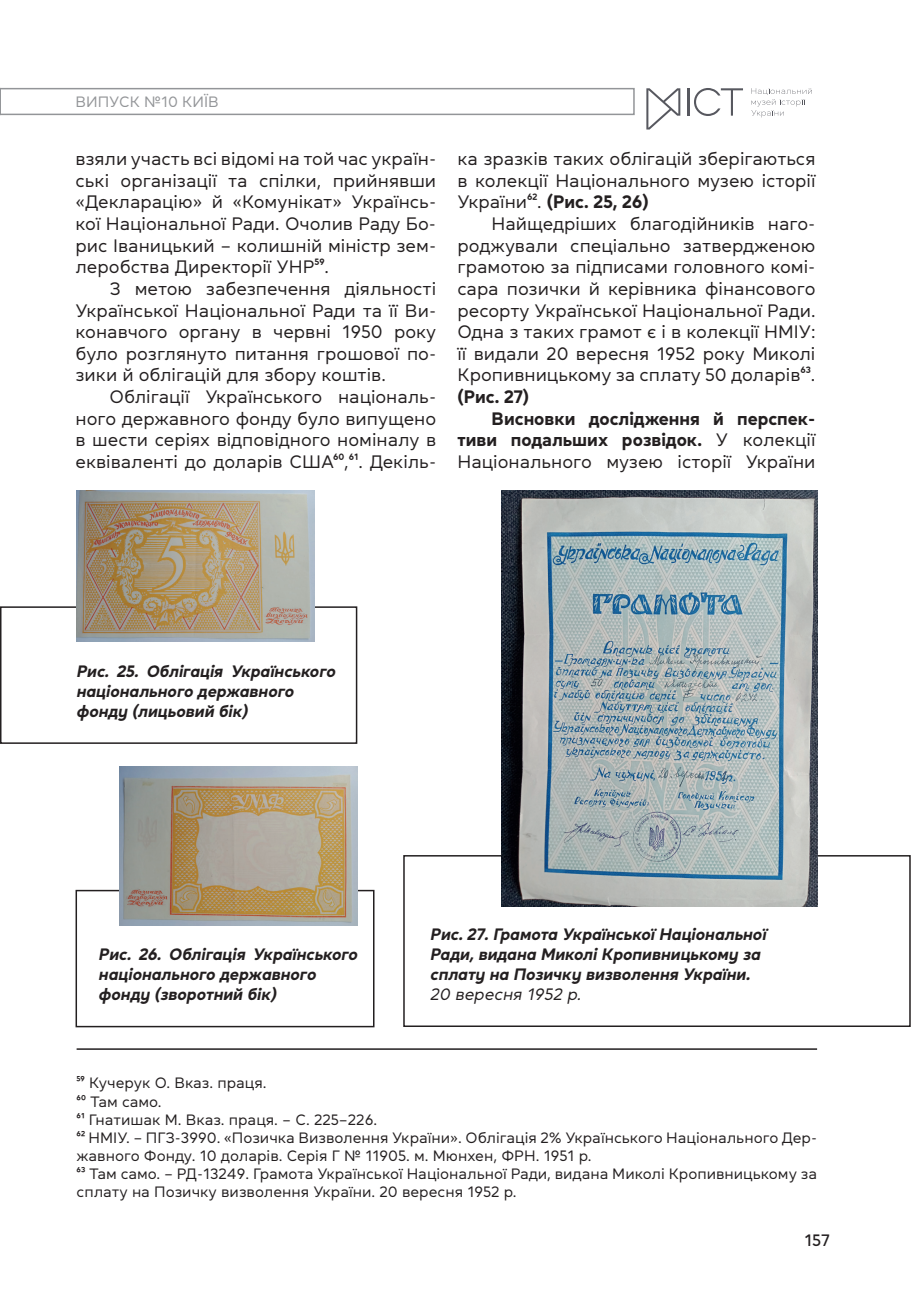
<style>
.page{position:relative;width:915px;height:1306px;background:#fff}
.page>*{position:absolute;margin:0;border:0;box-sizing:border-box;transform-origin:0 0}
.t1{font:18px/21.6px "Daikon";color:#231f20;text-align:justify}
.t2{font:700 18px "Daikon";color:#231f20}
.t3{font:italic 700 16.5px/19.8px "Daikon";color:#231f20}
.t4{font:italic 16.5px "Daikon";color:#231f20}
.t5{font:500 16.5px "Daikon";color:#231f20}
.t6{font:15px/18px "Daikon";color:#231f20}
.t7{font:15px "Daikon";color:#939598}
.s1{font-weight:700}
.s2{font-weight:400}
</style>
<div class="page">
<svg style="left:646px;top:88px;width:34px;height:41px"></svg>
<hr style="left:686px;top:88px;width:2px;height:28px;background:#57585f">
<svg style="left:694px;top:88px;width:48px;height:28px"></svg>
<svg style="left:751px;top:88px;width:60px;height:29px"></svg>
<div style="left:0;top:88px;width:634px;height:27px;border:2px solid #939598"></div>
<hr style="left:77px;top:1048px;width:739px;height:1px;background:#231f20">
<div style="left:403px;top:855px;width:507px;height:171px;border:2px solid #231f20"></div>
<img style="left:501px;top:490px;width:315px;height:416px">
<div style="left:0;top:606px;width:357px;height:138px;border:2px solid #231f20"></div>
<img style="left:77px;top:490px;width:237px;height:151px">
<div style="left:75px;top:889px;width:299px;height:138px;border:2px solid #231f20"></div>
<img style="left:120px;top:766px;width:237px;height:159px">
<p class="t7" style="left:75px;top:91px;width:145px">ВИПУСК №10 КИЇВ</p>
<p class="t1" style="left:75px;top:147px;width:362px">взяли участь всі відомі на той час україн&shy;ські організації та спілки, прийнявши «Декларацію» й «Комунікат» Українсь&shy;кої Національної Ради. Очолив Раду Бо&shy;рис Іваницький – колишній міністр зем&shy;леробства Директорії УНР59.</p>
<p class="t1" style="left:75px;top:277px;width:362px;text-indent:34px">З метою забезпечення діяльності Української Національної Ради та її Ви&shy;конавчого органу в червні 1950 року було розглянуто питання грошової по&shy;зики й облігацій для збору коштів.</p>
<p class="t1" style="left:75px;top:385px;width:362px;text-indent:34px">Облігації Українського національ&shy;ного державного фонду було випущено в шести серіях відповідного номіналу в еквіваленті до доларів США60,61. Декіль-</p>
<p class="t1" style="left:457px;top:147px;width:359px">ка зразків таких облігацій зберігаються в колекції Національного музею історії України62. <span class="s1">(Рис. 25, 26)</span></p>
<p class="t1" style="left:457px;top:212px;width:359px;text-indent:34px">Найщедріших благодійників наго&shy;роджували спеціально затвердженою грамотою за підписами головного комі&shy;сара позички й керівника фінансового ресорту Української Національної Ради.<br>Одна з таких грамот є і в колекції НМІУ: її видали 20 вересня 1952 року Миколі Кропивницькому за сплату 50 доларів63.</p>
<p class="t2" style="left:457px;top:384px;width:73px">(Рис. 27)</p>
<p class="t2" style="left:491px;top:406px;width:325px">Висновки дослідження й перспек-</p>
<p class="t2" style="left:457px;top:427px;width:359px">тиви подальших розвідок. <span class="s2">У колекції</span></p>
<p class="t1" style="left:457px;top:450px;width:359px">Національного музею історії України</p>
<p class="t3" style="left:77px;top:660px;width:260px">Рис. 25. Облігація Українського національного державного фонду (лицьовий бік)</p>
<p class="t3" style="left:99px;top:943px;width:260px">Рис. 26. Облігація Українського національного державного фонду (зворотний бік)</p>
<p class="t3" style="left:431px;top:923px;width:337px">Рис. 27. Грамота Української Національної<br>Ради, видана Миколі Кропивницькому за сплату на Позичку визволення України.</p>
<p class="t4" style="left:431px;top:983px;width:152px">20 вересня 1952 р.</p>
<p class="t6" style="left:77px;top:1073px;width:741px">59 Кучерук О. Вказ. праця.<br>60 Там само.<br>61 Гнатишак М. Вказ. праця. – С. 225–226.<br>62 НМІУ. – ПГЗ-3990. «Позичка Визволення України». Облігація 2% Українського Національного Дер&shy;жавного Фонду. 10 доларів. Серія Г № 11905. м. Мюнхен, ФРН. 1951 р.<br>63 Там само. – РД-13249. Грамота Української Національної Ради, видана Миколі Кропивницькому за сплату на Позичку визволення України. 20 вересня 1952 р.</p>
<p class="t5" style="left:804px;top:1228px;width:27px">157</p>
</div>
